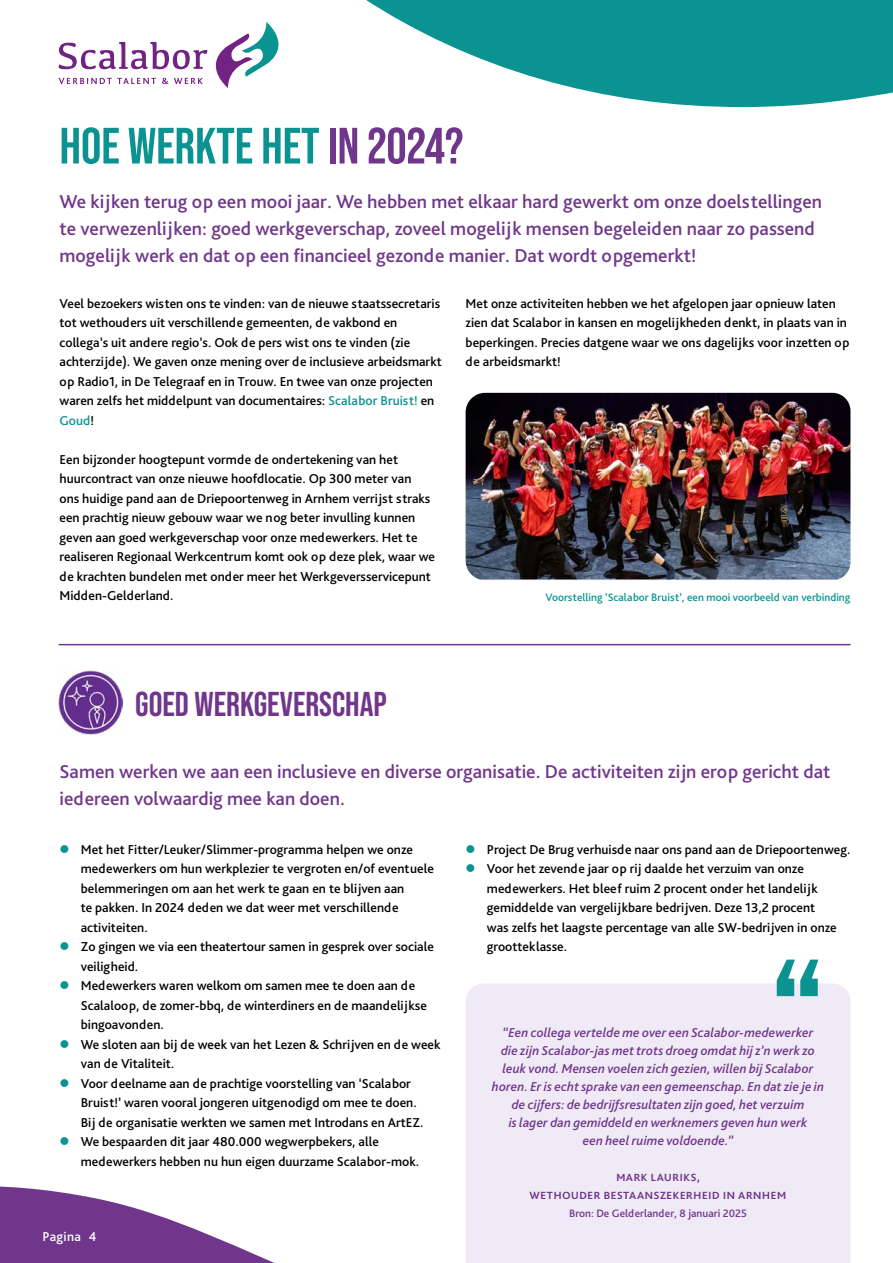
<style>
.page{position:relative;width:893px;height:1263px;background:#fff}
.page>*{position:absolute;margin:0;border:0;box-sizing:border-box;transform-origin:0 0}
.Kop_Groen{font:700 51px "Bebas Neue Pro";color:#0a9391}
.Tussenkop{font:700 34.5px "Bebas Neue Pro";color:#70368b}
.intro{font:500 19.5px/27px "Bliss Pro";color:#70368b}
.Platte_tekst{font:500 13.5px/19.5px "Bliss Pro";color:#000}
.quote{font:italic 500 13.5px/18px "Bliss Pro";letter-spacing:.01em;color:#70368b;text-align:center}
.quote-2{font:500 13.5px/18px "Bliss Pro";letter-spacing:.01em;color:#70368b;text-align:center}
.t1{font:500 13.5px "Bliss Pro";letter-spacing:.025em;color:#fff}
.Onderschrift_of_bron{font:500 11.25px "Bliss Pro";color:#0a9391}
.Onderschrift_of_bron-2{font:500 11.25px "Bliss Pro";color:#70368b}
.s1{color:#70368b}
.s2{color:#0a9391}
</style>
<div class="page">
<svg style="left:0;top:1186px;width:274px;height:77px;fill:#70368b"></svg>
<svg style="left:366px;top:0;width:527px;height:107px;fill:#0a9391"></svg>
<svg style="left:59px;top:22px;width:220px;height:66px"></svg>
<img style="left:466px;top:393px;width:384px;height:186px">
<img style="left:59px;top:671px;width:64px;height:63px">
<hr style="left:59px;top:644px;width:791px;height:1px;background:#70368b">
<div style="left:466px;top:983px;width:384px;height:280px;background:#efeaf5"></div>
<svg style="left:777px;top:959px;width:41px;height:37px"></svg>
<p class="Kop_Groen" style="left:60px;top:117px;width:405px">HOE WERKTE HET <span class="s1">IN 2024?</span></p>
<p class="intro" style="left:60px;top:188px;width:764px">We kijken terug op een mooi jaar. We hebben met elkaar hard gewerkt om onze doelstellingen te verwezenlijken: goed werkgeverschap, zoveel mogelijk mensen begeleiden naar zo passend mogelijk werk en dat op een financieel gezonde manier. Dat wordt opgemerkt!</p>
<p class="Platte_tekst" style="left:60px;top:293px;width:384px">Veel bezoekers wisten ons te vinden: van de nieuwe staatssecretaris tot wethouders uit verschillende gemeenten, de vakbond en collega’s uit andere regio’s. Ook de pers wist ons te vinden (zie achterzijde). We gaven onze mening over de inclusieve arbeidsmarkt op Radio1, in De Telegraaf en in Trouw. En twee van onze projecten waren zelfs het middelpunt van documentaires: <span class="s2">Scalabor Bruist!</span> en <span class="s2">Goud</span>!</p>
<p class="Platte_tekst" style="left:60px;top:449px;width:377px">Een bijzonder hoogtepunt vormde de ondertekening van het huurcontract van onze nieuwe hoofdlocatie. Op 300 meter van<br>ons huidige pand aan de Driepoortenweg in Arnhem verrijst straks een prachtig nieuw gebouw waar we nog beter invulling kunnen geven aan goed werkgeverschap voor onze medewerkers. Het te realiseren Regionaal Werkcentrum komt ook op deze plek, waar we de krachten bundelen met onder meer het Werkgeversservicepunt Midden-Gelderland.</p>
<p class="Platte_tekst" style="left:466px;top:293px;width:385px">Met onze activiteiten hebben we het afgelopen jaar opnieuw laten zien dat Scalabor in kansen en mogelijkheden denkt, in plaats van in beperkingen. Precies datgene waar we ons dagelijks voor inzetten op de arbeidsmarkt!</p>
<p class="Onderschrift_of_bron" style="left:545px;top:590px;width:307px">Voorstelling ‘Scalabor Bruist’, een mooi voorbeeld van verbinding</p>
<p class="Tussenkop" style="left:135px;top:684px;width:253px">GOED WERKGEVERSCHAP</p>
<p class="intro" style="left:60px;top:757px;width:772px">Samen werken we aan een inclusieve en diverse organisatie. De activiteiten zijn erop gericht dat iedereen volwaardig mee kan doen.</p>
<p class="Platte_tekst" style="left:81px;top:839px;width:355px">Met het Fitter/Leuker/Slimmer-programma helpen we onze medewerkers om hun werkplezier te vergroten en/of eventuele belemmeringen om aan het werk te gaan en te blijven aan<br>te pakken. In 2024 deden we dat weer met verschillende activiteiten.</p>
<p class="Platte_tekst" style="left:81px;top:936px;width:355px">Zo gingen we via een theatertour samen in gesprek over sociale veiligheid.</p>
<p class="Platte_tekst" style="left:81px;top:975px;width:348px">Medewerkers waren welkom om samen mee te doen aan de<br>Scalaloop, de zomer-bbq, de winterdiners en de maandelijkse bingoavonden.</p>
<p class="Platte_tekst" style="left:81px;top:1034px;width:361px">We sloten aan bij de week van het Lezen &amp; Schrijven en de week van de Vitaliteit.</p>
<p class="Platte_tekst" style="left:81px;top:1073px;width:344px">Voor deelname aan de prachtige voorstelling van ‘Scalabor<br>Bruist!’ waren vooral jongeren uitgenodigd om mee te doen.<br>Bij de organisatie werkten we samen met Introdans en ArtEZ.</p>
<p class="Platte_tekst" style="left:81px;top:1131px;width:340px">We bespaarden dit jaar 480.000 wegwerpbekers, alle medewerkers hebben nu hun eigen duurzame Scalabor-mok.</p>
<p class="Platte_tekst" style="left:487px;top:839px;width:365px">Project De Brug verhuisde naar ons pand aan de Driepoortenweg.</p>
<p class="Platte_tekst" style="left:487px;top:858px;width:351px">Voor het zevende jaar op rij daalde het verzuim van onze medewerkers. Het bleef ruim 2 procent onder het landelijk gemiddelde van vergelijkbare bedrijven. Deze 13,2 procent was zelfs het laagste percentage van alle SW-bedrijven in onze grootteklasse.</p>
<p class="quote" style="left:492px;top:1023px;width:334px">“Een collega vertelde me over een Scalabor-medewerker<br>die zijn Scalabor-jas met trots droeg omdat hij z’n werk zo leuk vond. Mensen voelen zich gezien, willen bij Scalabor horen. Er is echt sprake van een gemeenschap. En dat zie je in de cijfers: de bedrijfsresultaten zijn goed, het verzuim<br>is lager dan gemiddeld en werknemers geven hun werk<br>een heel ruime voldoende.”</p>
<p class="quote-2" style="left:530px;top:1167px;width:258px">mark lauriks,<br>wethouder bestaanszekerheid in arnhem</p>
<p class="Onderschrift_of_bron-2" style="left:569px;top:1206px;width:179px">Bron: De Gelderlander, 8 januari 2025</p>
<p class="t1" style="left:43px;top:1228px;width:56px">Pagina 4</p>
</div>
